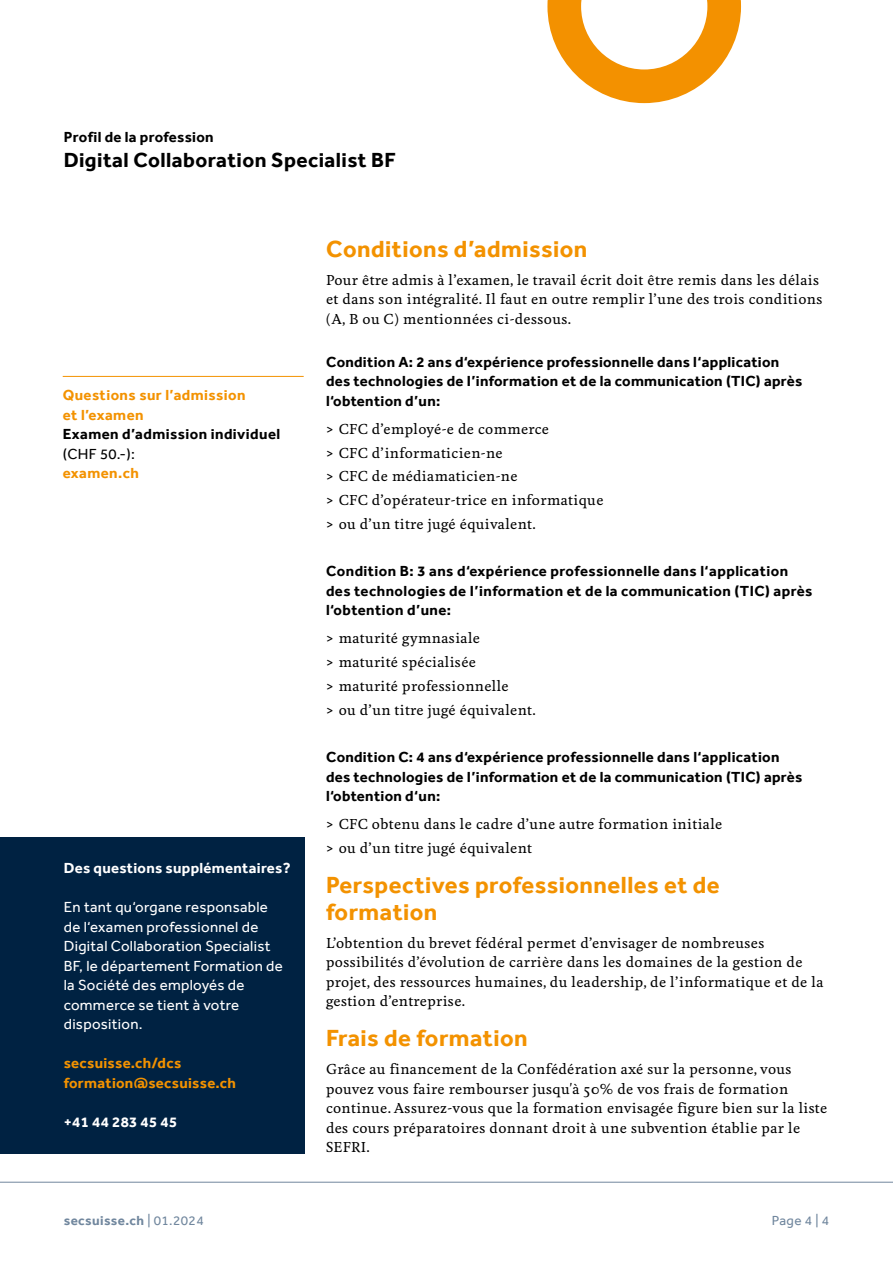
<style>
.page{position:relative;width:893px;height:1263px;background:#fff}
.page>*{position:absolute;margin:0;border:0;box-sizing:border-box;transform-origin:0 0}
.t1{font:700 24px/27px "Effra";letter-spacing:.02em;color:#f39200}
.t2{font:700 21px "Effra";letter-spacing:.02em;color:#000}
.t3{font:700 15px/19.5px "Effra";letter-spacing:.02em;color:#000}
.t4{font:15px/19.5px "Effra";letter-spacing:.02em;color:#fff}
.t5{font:700 15px/19.5px "Effra";letter-spacing:.02em;color:#f39200}
.t6{font:700 15px "Effra";letter-spacing:.02em;color:#fff}
.t7{font:15px "Effra";color:#000}
.t8{font:500 13.5px/19.5px "Feijoa";letter-spacing:.03em;color:#000}
.t9{font:700 13.5px "Effra";letter-spacing:.03em;color:#71879e}
.t10{font:13.5px "Effra";color:#71879e}
.s1{font-family:"Effra";font-weight:400}
.s2{font-weight:400}
</style>
<div class="page">
<hr style="left:0;top:1182px;width:893px;height:1px;background:#71879e">
<svg style="left:547px;top:0;width:194px;height:103px"></svg>
<div style="left:0;top:837px;width:305px;height:316px;background:#002242"></div>
<hr style="left:63px;top:376px;width:241px;height:1px;background:#f39200">
<p class="t3" style="left:64px;top:127px;width:151px">Profil de la profession</p>
<h2 class="t2" style="left:64px;top:147px;width:333px">Digital Collaboration Specialist BF</h2>
<p class="t5" style="left:63px;top:385px;width:184px">Questions sur l’admission et l’examen</p>
<p class="t3" style="left:63px;top:424px;width:219px">Examen d’admission individuel</p>
<p class="t7" style="left:63px;top:445px;width:74px">(CHF 50.-):</p>
<p class="t5" style="left:63px;top:463px;width:78px">examen.ch</p>
<p class="t6" style="left:64px;top:859px;width:228px">Des questions supplémentaires?</p>
<p class="t4" style="left:64px;top:897px;width:220px">En tant qu‘organe responsable de l‘examen professionnel de<br>Digital Collaboration Specialist<br>BF, le département Formation de la Société des employés de commerce se tient à votre disposition.</p>
<p class="t5" style="left:64px;top:1053px;width:174px">secsuisse.ch/dcs formation@secsuisse.ch</p>
<p class="t6" style="left:64px;top:1113px;width:115px">+41 44 283 45 45</p>
<h1 class="t1" style="left:326px;top:235px;width:263px">Conditions d’admission</h1>
<p class="t8" style="left:326px;top:270px;width:498px">Pour être admis à l’examen, le travail écrit doit être remis dans les délais et dans son intégralité. Il faut en outre remplir l’une des trois conditions (A, B ou C) mentionnées ci-dessous.</p>
<p class="t3" style="left:326px;top:352px;width:478px">Condition A: 2 ans d‘expérience professionnelle dans l‘application des technologies de I’information et de la communication (TIC) après l‘obtention d’un:</p>
<p class="t8" style="left:326px;top:417px;width:279px;line-height:23.7px"><span class="s1">&gt;</span> CFC d’employé-e de commerce<br><span class="s1">&gt;</span> CFC d’informaticien-ne<br><span class="s1">&gt;</span> CFC de médiamaticien-ne<br><span class="s1">&gt;</span> CFC d’opérateur-trice en informatique <span class="s1">&gt;</span> ou d’un titre jugé équivalent.</p>
<p class="t3" style="left:326px;top:561px;width:488px">Condition B: 3 ans d‘expérience professionnelle dans l‘application des technologies de I’information et de la communication (TIC) après l‘obtention d’une:</p>
<p class="t8" style="left:326px;top:627px;width:211px;line-height:23.7px"><span class="s1">&gt;</span> maturité gymnasiale<br><span class="s1">&gt;</span> maturité spécialisée<br><span class="s1">&gt;</span> maturité professionnelle<br><span class="s1">&gt;</span> ou d’un titre jugé équivalent.</p>
<p class="t3" style="left:326px;top:747px;width:478px">Condition C: 4 ans d‘expérience professionnelle dans l‘application des technologies de I’information et de la communication (TIC) après l‘obtention d‘un:</p>
<p class="t8" style="left:326px;top:813px;width:398px;line-height:23.7px"><span class="s1">&gt;</span> CFC obtenu dans le cadre d’une autre formation initiale <span class="s1">&gt;</span> ou d’un titre jugé équivalent</p>
<h1 class="t1" style="left:326px;top:871px;width:395px">Perspectives professionnelles et de formation</h1>
<p class="t8" style="left:326px;top:933px;width:499px">L’obtention du brevet fédéral permet d’envisager de nombreuses possibilités d’évolution de carrière dans les domaines de la gestion de projet, des ressources humaines, du leadership, de l’informatique et de la gestion d’entreprise.</p>
<h1 class="t1" style="left:326px;top:1024px;width:203px">Frais de formation</h1>
<p class="t8" style="left:326px;top:1060px;width:503px">Grâce au financement de la Confédération axé sur la personne, vous pouvez vous faire rembourser jusqu'à 50% de vos frais de formation continue. Assurez-vous que la formation envisagée figure bien sur la liste des cours préparatoires donnant droit à une subvention établie par le SEFRI.</p>
<p class="t9" style="left:64px;top:1212px;width:141px">secsuisse.ch <span class="s2">| 01.2024</span></p>
<p class="t10" style="left:772px;top:1212px;width:59px">Page 4 | 4</p>
</div>
